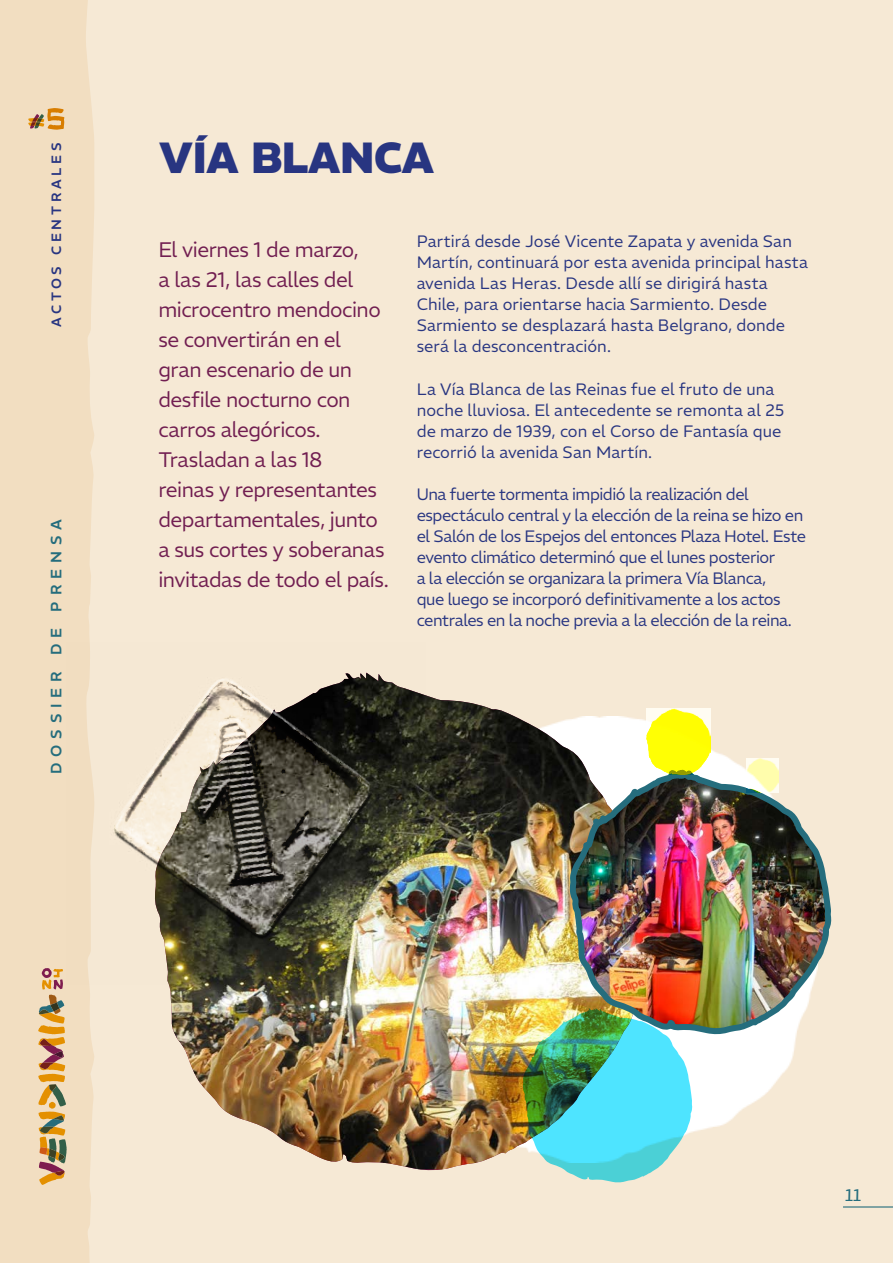
<style>
.page{position:relative;width:893px;height:1263px;background:#fff}
.page>*{position:absolute;margin:0;border:0;box-sizing:border-box;transform-origin:0 0}
.t1{font:800 43.5px "REM";letter-spacing:-.02em;color:#283581}
.t2{font:300 21px/30px "REM";letter-spacing:-.02em;color:#711e51}
.t3{font:19.5px "Yanone Kaffeesatz";color:#256d7d}
.t4{font:300 16.5px/21px "REM";letter-spacing:-.005em;color:#283581}
.t5{font:300 16.5px/21px "REM";letter-spacing:-.025em;color:#283581}
.t6{font:500 15px "REM";letter-spacing:.4em;color:#256d7d}
.t7{font:500 13.5px "REM";letter-spacing:.275em;color:#283581}
</style>
<div class="page">
<div style="left:95px;top:0;width:798px;height:1263px;background:#f6e9d5"></div>
<div style="left:0;top:0;width:95px;height:513px;background:#f2dec1"></div>
<div style="left:0;top:513px;width:95px;height:750px;background:#f2dec1"></div>
<hr style="left:843px;top:1206px;width:50px;height:1px;background:#256d7d">
<svg style="left:38px;top:968px;width:29px;height:217px;background:#c8a472"></svg>
<img style="left:692px;top:716px;width:126px;height:446px">
<img style="left:154px;top:673px;width:493px;height:496px">
<img style="left:565px;top:755px;width:270px;height:284px">
<img style="left:523px;top:1008px;width:169px;height:175px">
<img style="left:746px;top:759px;width:32px;height:33px">
<svg style="left:28px;top:108px;width:36px;height:22px"></svg>
<img style="left:66px;top:642px;width:359px;height:343px">
<img style="left:646px;top:708px;width:65px;height:66px">
<p class="t7" style="left:46px;top:327px;width:186px;rotate:-90deg">ACTOS CENTRALES</p>
<p class="t6" style="left:45px;top:774px;width:256px;rotate:-90deg">DOSSIER DE PRENSA</p>
<h1 class="t1" style="left:158px;top:123px;width:278px">VÍA BLANCA</h1>
<p class="t2" style="left:158px;top:233px;width:232px">El viernes 1 de marzo,<br>a las 21, las calles del microcentro mendocino se convertirán en el gran escenario de un desfile nocturno con carros alegóricos.<br>Trasladan a las 18<br>reinas y representantes departamentales, junto a sus cortes y soberanas invitadas de todo el país.</p>
<p class="t4" style="left:417px;top:230px;width:393px">Partirá desde José Vicente Zapata y avenida San Martín, continuará por esta avenida principal hasta avenida Las Heras. Desde allí se dirigirá hasta Chile, para orientarse hacia Sarmiento. Desde Sarmiento se desplazará hasta Belgrano, donde será la desconcentración.</p>
<p class="t4" style="left:417px;top:377px;width:369px">La Vía Blanca de las Reinas fue el fruto de una noche lluviosa. El antecedente se remonta al 25 de marzo de 1939, con el Corso de Fantasía que recorrió la avenida San Martín.</p>
<p class="t5" style="left:417px;top:482px;width:391px">Una fuerte tormenta impidió la realización del espectáculo central y la elección de la reina se hizo en el Salón de los Espejos del entonces Plaza Hotel. Este evento climático determinó que el lunes posterior<br>a la elección se organizara la primera Vía Blanca,<br>que luego se incorporó definitivamente a los actos centrales en la noche previa a la elección de la reina.</p>
<p class="t3" style="left:845px;top:1180px;width:18px">11</p>
</div>
